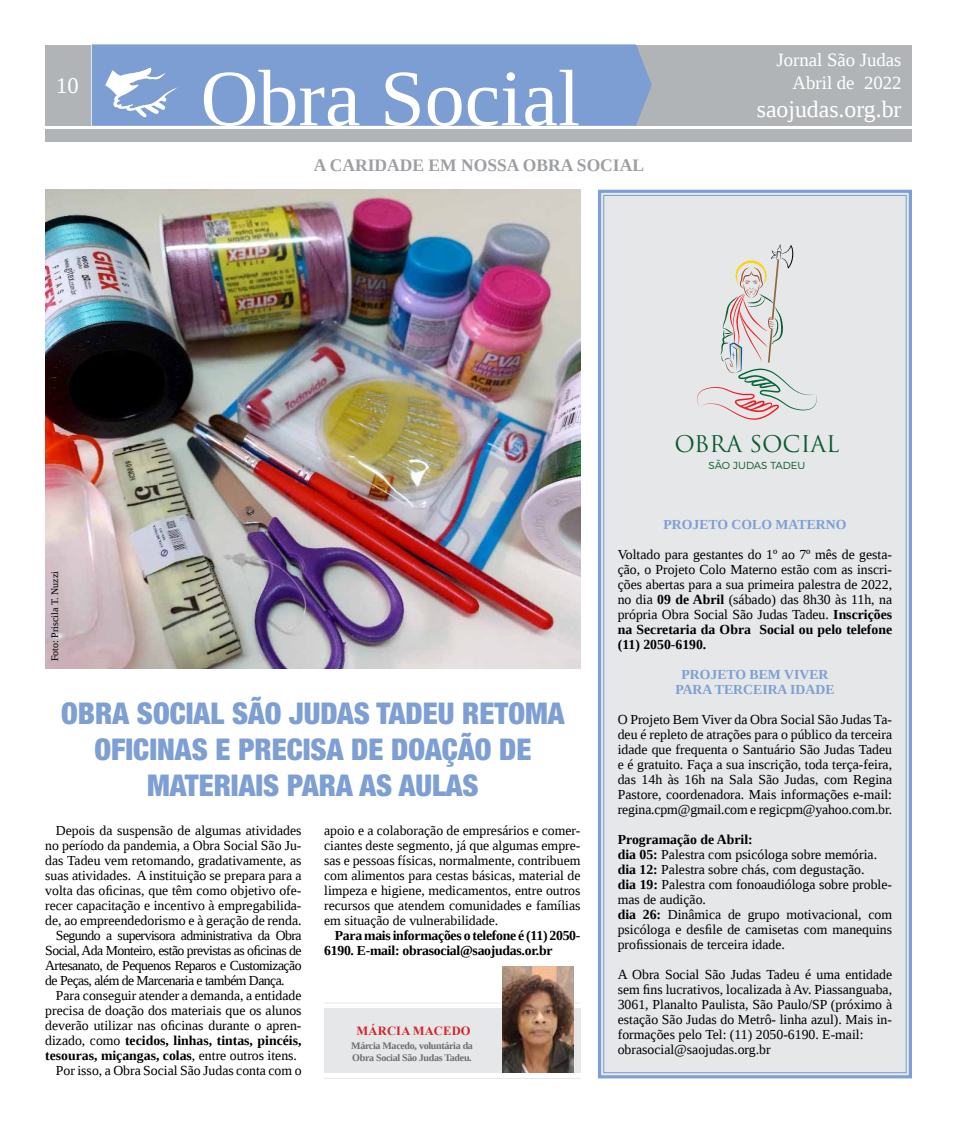
<style>
.page{position:relative;width:957px;height:1124px;background:#fff}
.page>*{position:absolute;margin:0;border:0;box-sizing:border-box;transform-origin:0 0}
.t1{font:80px "Liberation Serif";color:#fff}
.t2{font:900 condensed 30px/36px "Helvetica Neue LT Std";color:#7d9fd3;text-align:center}
.t3{font:23.75px "Liberation Serif";color:#fff}
.t4{font:22.5px "Liberation Serif";color:#fff}
.t5{font:22.38px "Trajan Pro";color:#0a5a30}
.t6{font:18.75px/22.5px "Liberation Serif";color:#fff;text-align:right}
.t7{font:700 17.5px "Liberation Serif";color:#9d9fa2}
.t8{font:13.75px/15px "Liberation Serif";color:#000;text-align:justify}
.t9{font:13.75px "Liberation Serif";letter-spacing:-.04em;color:#000}
.t10{font:700 13.75px "Liberation Serif";color:#000}
.t11{font:700 13.75px/15px "Liberation Serif";letter-spacing:-.02em;color:#000}
.t12{font:700 13.75px/15px "Liberation Serif";color:#7d9fd3;text-align:center}
.t13{font:700 12.5px "Times New Roman";letter-spacing:.015em;color:#d2232a}
.t14{font:300 10.25px "Montserrat";letter-spacing:-.005em;color:#0a5a30}
.t15{font:700 10px/12px "Liberation Serif";letter-spacing:-.03em;color:#6d6e71}
.t16{font:10px "Liberation Serif";color:#000}
.s1{font-weight:400}
.s2{font-weight:700}
</style>
<div class="page">
<div style="left:45px;top:45px;width:45px;height:80px;background:#b1b4b6"></div>
<div style="left:635px;top:45px;width:277px;height:80px;background:#b1b4b6"></div>
<div style="left:45px;top:128px;width:867px;height:13px;background:#b1b4b6"></div>
<div style="left:91px;top:44px;width:561px;height:82px;background:#7d9ed2"></div>
<svg style="left:105px;top:66px;width:72px;height:52px"></svg>
<div style="left:598px;top:189px;width:314px;height:890px;background:#e6e7e8"></div>
<img style="left:45px;top:190px;width:535px;height:478px">
<svg style="left:697px;top:243px;width:120px;height:177px;background:#ddd9d8"></svg>
<div style="left:324px;top:1008px;width:256px;height:64px;background:#e6e7e8"></div>
<hr style="left:324px;top:1002px;width:256px;height:1px;background:#e6e7e8">
<hr style="left:324px;top:1077px;width:256px;height:1px;background:#e6e7e8">
<img style="left:502px;top:966px;width:71px;height:106px">
<h3 class="t4" style="left:56px;top:71px;width:24px">10</h3>
<h1 class="t1" style="left:201px;top:47px;width:381px">Obra Social</h1>
<p class="t7" style="left:314px;top:153px;width:332px">A CARIDADE EM NOSSA OBRA SOCIAL</p>
<h3 class="t6" style="left:776px;top:48px;width:126px">Jornal São Judas<br>Abril de 2022</h3>
<h3 class="t3" style="left:757px;top:94px;width:146px">saojudas.org.br</h3>
<h3 class="t5" style="left:674px;top:429px;width:167px">OBRA SOCIAL</h3>
<p class="t14" style="left:708px;top:457px;width:98px">SÃO JUDAS TADEU</p>
<p class="t16" style="left:49px;top:661px;width:92px;rotate:-90deg">Foto: Priscila T. Nuzzi</p>
<h2 class="t2" style="left:61px;top:694px;width:504px">OBRA SOCIAL SÃO JUDAS TADEU RETOMA<br>OFICINAS E PRECISA DE DOAÇÃO DE<br>MATERIAIS PARA AS AULAS</h2>
<p class="t8" style="left:56px;top:822px;width:247px">Depois da suspensão de algumas atividades</p>
<p class="t8" style="left:45px;top:837px;width:258px">no período da pandemia, a Obra Social São Ju-</p>
<p class="t8" style="left:45px;top:852px;width:258px">das Tadeu vem retomando, gradativamente, as</p>
<p class="t8" style="left:45px;top:867px;width:258px">suas atividades. A instituição se prepara para a</p>
<p class="t8" style="left:45px;top:882px;width:258px">volta das oficinas, que têm como objetivo ofe-</p>
<p class="t8" style="left:45px;top:897px;width:258px">recer capacitação e incentivo à empregabilida-</p>
<p class="t8" style="left:45px;top:912px;width:258px">de, ao empreendedorismo e à geração de renda.</p>
<p class="t9" style="left:56px;top:926px;width:247px">Segundo a supervisora administrativa da Obra</p>
<p class="t9" style="left:45px;top:941px;width:258px">Social, Ada Monteiro, estão previstas as oficinas de</p>
<p class="t9" style="left:45px;top:956px;width:258px">Artesanato, de Pequenos Reparos e Customização</p>
<p class="t9" style="left:45px;top:971px;width:241px">de Peças, além de Marcenaria e também Dança.</p>
<p class="t8" style="left:56px;top:987px;width:247px">Para conseguir atender a demanda, a entidade</p>
<p class="t8" style="left:45px;top:1002px;width:258px">precisa de doação dos materiais que os alunos</p>
<p class="t8" style="left:45px;top:1017px;width:258px">deverão utilizar nas oficinas durante o apren-</p>
<p class="t10" style="left:45px;top:1031px;width:258px"><span class="s1">dizado, como</span> tecidos, linhas, tintas, pincéis,</p>
<p class="t10" style="left:45px;top:1046px;width:253px">tesouras, miçangas, colas<span class="s1">, entre outros itens.</span></p>
<p class="t8" style="left:56px;top:1062px;width:247px">Por isso, a Obra Social São Judas conta com o</p>
<p class="t8" style="left:324px;top:822px;width:258px">apoio e a colaboração de empresários e comer&shy;ciantes deste segmento, já que algumas empre&shy;sas e pessoas físicas, normalmente, contribuem com alimentos para cestas básicas, material de limpeza e higiene, medicamentos, entre outros recursos que atendem comunidades e famílias em situação de vulnerabilidade.</p>
<p class="t11" style="left:324px;top:927px;width:258px;text-indent:11px">Para mais informações o telefone é (11) 2050-<br>6190. E-mail: obrasocial@saojudas.or.br</p>
<p class="t13" style="left:357px;top:1021px;width:115px">MÁRCIA MACEDO</p>
<p class="t15" style="left:351px;top:1038px;width:123px">Márcia Macedo, voluntária da<br>Obra Social São Judas Tadeu.</p>
<p class="t12" style="left:663px;top:516px;width:184px">PROJETO COLO MATERNO</p>
<p class="t8" style="left:618px;top:546px;width:276px">Voltado para gestantes do 1º ao 7º mês de gesta&shy;ção, o Projeto Colo Materno estão com as inscri&shy;ções abertas para a sua primeira palestra de 2022, no dia <span class="s2">09 de Abril</span> (sábado) das 8h30 às 11h, na própria Obra Social São Judas Tadeu. <span class="s2">Inscrições na Secretaria da Obra Social ou pelo telefone (11) 2050-6190.</span></p>
<p class="t12" style="left:675px;top:666px;width:161px">PROJETO BEM VIVER<br>PARA TERCEIRA IDADE</p>
<p class="t8" style="left:618px;top:711px;width:276px">O Projeto Bem Viver da Obra Social São Judas Ta&shy;deu é repleto de atrações para o público da terceira idade que frequenta o Santuário São Judas Tadeu e é gratuito. Faça a sua inscrição, toda terça-feira, das 14h às 16h na Sala São Judas, com Regina Pastore, coordenadora. Mais informações e-mail: regina.cpm@gmail.com e regicpm@yahoo.com.br.</p>
<p class="t8" style="left:618px;top:831px;width:276px;text-align:left"><span class="s2">Programação de Abril:<br>dia 05:</span> Palestra com psicóloga sobre memória. <span class="s2">dia 12:</span> Palestra sobre chás, com degustação.<br><span class="s2">dia 19:</span> Palestra com fonoaudióloga sobre proble&shy;mas de audição.<br><span class="s2">dia 26:</span> Dinâmica de grupo motivacional, com psicóloga e desfile de camisetas com manequins profissionais de terceira idade.</p>
<p class="t8" style="left:618px;top:966px;width:276px;text-align:left">A Obra Social São Judas Tadeu é uma entidade sem fins lucrativos, localizada à Av. Piassanguaba, 3061, Planalto Paulista, São Paulo/SP (próximo à estação São Judas do Metrô- linha azul). Mais in&shy;formações pelo Tel: (11) 2050-6190. E-mail: obrasocial@saojudas.org.br</p>
</div>
